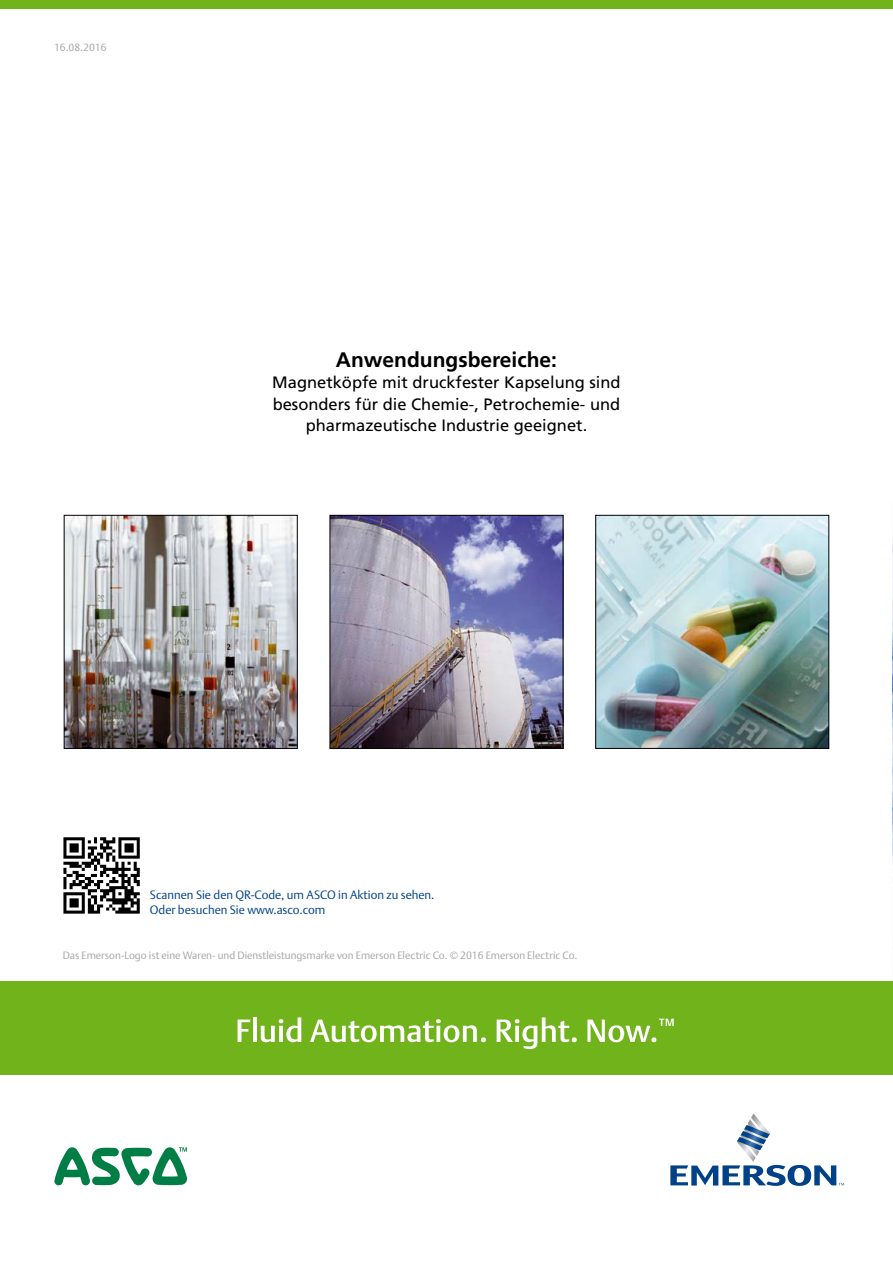
<style>
.page{position:relative;width:893px;height:1263px;background:#fff}
.page>*{position:absolute;margin:0;border:0;box-sizing:border-box;transform-origin:0 0}
.t1{font:700 21px "Frutiger";color:#000}
.t2{font:16.5px/21.6px "Frutiger";color:#000;text-align:center}
.t3{font:300 12px "DTL Argo T";color:#004188}
.t4{font:300 10.5px "DTL Argo T";color:#a4a5a9}
.t5{font:10.5px "DTL Argo T Light";color:#a4a5a9}
</style>
<div class="page">
<img style="left:892px;top:542px;width:1px;height:321px">
<div style="left:0;top:0;width:893px;height:9px;background:#70b31b"></div>
<img style="left:597px;top:517px;width:230px;height:230px">
<div style="left:595px;top:515px;width:234px;height:234px;border:1px solid #000"></div>
<img style="left:332px;top:517px;width:229px;height:230px">
<div style="left:330px;top:515px;width:233px;height:234px;border:1px solid #000"></div>
<img style="left:66px;top:517px;width:230px;height:230px">
<div style="left:64px;top:515px;width:234px;height:234px;border:1px solid #000"></div>
<svg style="left:63px;top:837px;width:77px;height:77px"></svg>
<div style="left:0;top:981px;width:893px;height:95px;background:#70b31b"></div>
<svg style="left:670px;top:1113px;width:174px;height:73px"></svg>
<svg style="left:54px;top:1147px;width:133px;height:38px"></svg>
<svg style="left:238px;top:1019px;width:12px;height:23px"></svg>
<hr style="left:253px;top:1017px;width:4px;height:25px;background:#fff">
<svg style="left:261px;top:1017px;width:40px;height:25px"></svg>
<svg style="left:310px;top:1019px;width:176px;height:23px"></svg>
<svg style="left:497px;top:1017px;width:80px;height:32px"></svg>
<svg style="left:587px;top:1019px;width:87px;height:23px"></svg>
<p class="t5" style="left:54px;top:41px;width:54px">16.08.2016</p>
<p class="t1" style="left:336px;top:347px;width:223px">Anwendungsbereiche:</p>
<p class="t2" style="left:272px;top:372px;width:350px">Magnetköpfe mit druckfester Kapselung sind besonders für die Chemie-, Petrochemie- und pharmazeutische Industrie geeignet.</p>
<p class="t3" style="left:150px;top:888px;width:286px">Scannen Sie den QR-Code, um ASCO in Aktion zu sehen.</p>
<p class="t3" style="left:150px;top:902px;width:177px">Oder besuchen Sie www.asco.com</p>
<p class="t4" style="left:63px;top:949px;width:516px">Das Emerson-Logo ist eine Waren- und Dienstleistungsmarke von Emerson Electric Co. © 2016 Emerson Electric Co.</p>
</div>
